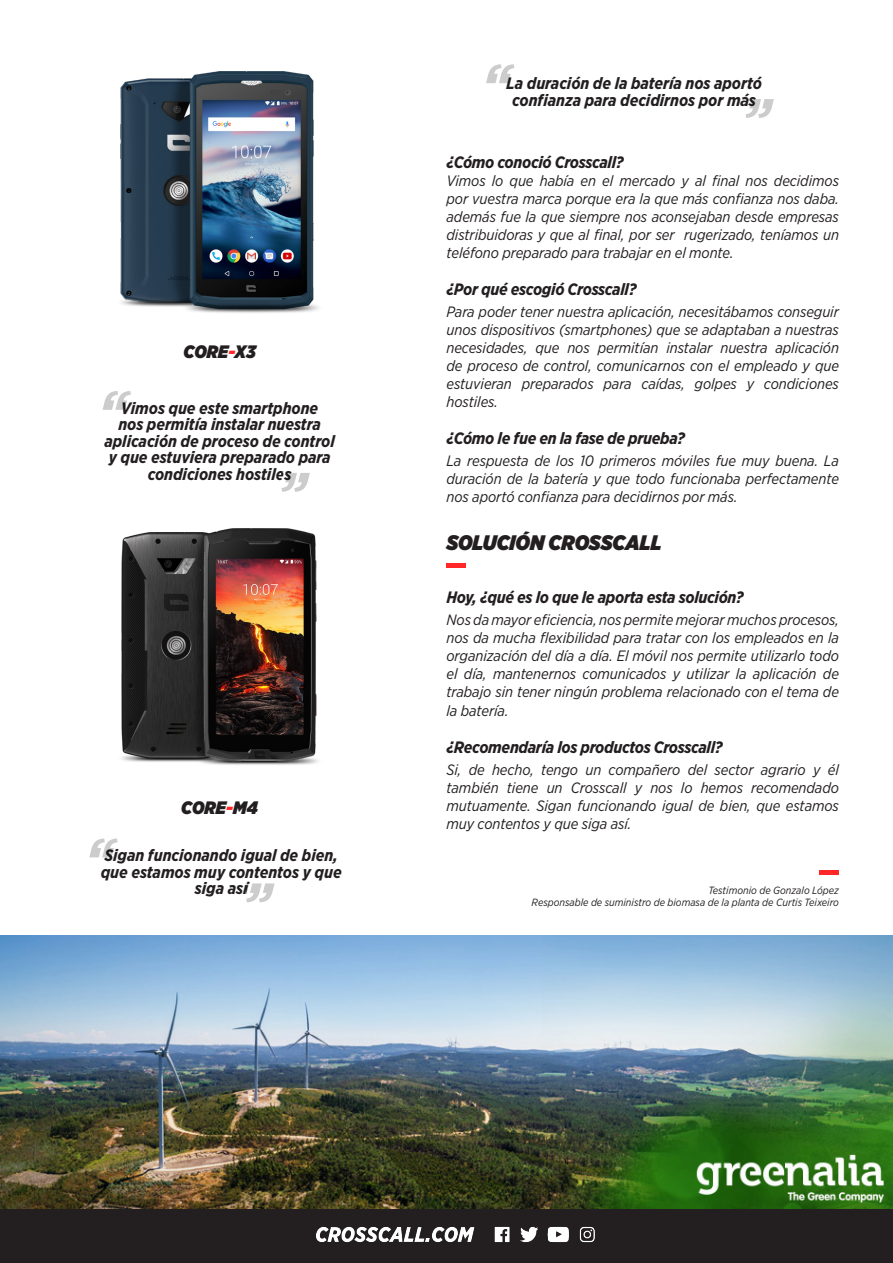
<style>
.page{position:relative;width:893px;height:1263px;background:#fff}
.page>*{position:absolute;margin:0;border:0;box-sizing:border-box;transform-origin:0 0}
.t1{font:italic 900 21px "Gotham Narrow";color:#231f20}
.t2{font:italic 900 18px "Gotham Narrow";color:#231f20}
.t3{font:italic 700 16.5px/16.5px "Gotham Narrow";letter-spacing:-.005em;color:#231f20;text-align:center}
.t4{font:italic 15px/18px "Gotham Narrow";letter-spacing:-.005em;color:#231f20;text-align:justify}
.t5{font:italic 10.5px "Gotham Narrow";color:#231f20}
.s1{color:#ff2727}
</style>
<div class="page">
<div style="left:0;top:1209px;width:893px;height:54px;background:#231f20"></div>
<img style="left:317px;top:1226px;width:278px;height:17px">
<img style="left:120px;top:71px;width:199px;height:242px">
<img style="left:121px;top:529px;width:197px;height:236px">
<svg style="left:486px;top:64px;width:28px;height:19px"></svg>
<svg style="left:745px;top:99px;width:29px;height:19px"></svg>
<svg style="left:103px;top:391px;width:28px;height:19px"></svg>
<svg style="left:281px;top:473px;width:29px;height:19px"></svg>
<svg style="left:89px;top:838px;width:29px;height:19px"></svg>
<svg style="left:246px;top:883px;width:29px;height:19px"></svg>
<div style="left:446px;top:563px;width:20px;height:5px;background:#ff2727"></div>
<img style="left:0;top:935px;width:893px;height:274px">
<div style="left:819px;top:870px;width:20px;height:5px;background:#ff2727"></div>
<p class="t2" style="left:183px;top:339px;width:74px">CORE<span class="s1">-</span>X3</p>
<p class="t3" style="left:104px;top:400px;width:232px">Vimos que este smartphone<br>nos permitía instalar nuestra aplicación de proceso de control y que estuviera preparado para condiciones hostiles</p>
<p class="t2" style="left:181px;top:795px;width:78px">CORE<span class="s1">-</span>M4</p>
<p class="t3" style="left:101px;top:847px;width:242px">Sigan funcionando igual de bien, que estamos muy contentos y que siga así</p>
<p class="t3" style="left:506px;top:75px;width:257px">La duración de la batería nos aportó confianza para decidirnos por más</p>
<p class="t3" style="left:446px;top:154px;width:179px">¿Cómo conoció Crosscall?</p>
<p class="t4" style="left:446px;top:171px;width:394px">Vimos lo que había en el mercado y al final nos decidimos por vuestra marca porque era la que más confianza nos daba. además fue la que siempre nos aconsejaban desde empresas distribuidoras y que al final, por ser rugerizado, teníamos un teléfono preparado para trabajar en el monte.</p>
<p class="t3" style="left:446px;top:281px;width:192px">¿Por qué escogió Crosscall?</p>
<p class="t4" style="left:446px;top:302px;width:394px">Para poder tener nuestra aplicación, necesitábamos conseguir unos dispositivos (smartphones) que se adaptaban a nuestras necesidades, que nos permitían instalar nuestra aplicación de proceso de control, comunicarnos con el empleado y que estuvieran preparados para caídas, golpes y condiciones hostiles.</p>
<p class="t3" style="left:446px;top:430px;width:240px">¿Cómo le fue en la fase de prueba?</p>
<p class="t4" style="left:446px;top:452px;width:394px">La respuesta de los 10 primeros móviles fue muy buena. La duración de la batería y que todo funcionaba perfectamente nos aportó confianza para decidirnos por más.</p>
<p class="t1" style="left:446px;top:528px;width:217px">SOLUCIÓN CROSSCALL</p>
<p class="t3" style="left:446px;top:589px;width:299px">Hoy, ¿qué es lo que le aporta esta solución?</p>
<p class="t4" style="left:446px;top:611px;width:394px">Nos da mayor eficiencia, nos permite mejorar muchos procesos, nos da mucha flexibilidad para tratar con los empleados en la organización del día a día. El móvil nos permite utilizarlo todo el día, mantenernos comunicados y utilizar la aplicación de trabajo sin tener ningún problema relacionado con el tema de la batería.</p>
<p class="t3" style="left:446px;top:738px;width:278px">¿Recomendaría los productos Crosscall?</p>
<p class="t4" style="left:446px;top:760px;width:394px">Si, de hecho, tengo un compañero del sector agrario y él también tiene un Crosscall y nos lo hemos recomendado mutuamente. Sigan funcionando igual de bien, que estamos muy contentos y que siga así.</p>
<p class="t5" style="left:708px;top:883px;width:132px">Testimonio de Gonzalo López</p>
<p class="t5" style="left:532px;top:896px;width:309px">Responsable de suministro de biomasa de la planta de Curtis Teixeiro</p>
</div>
